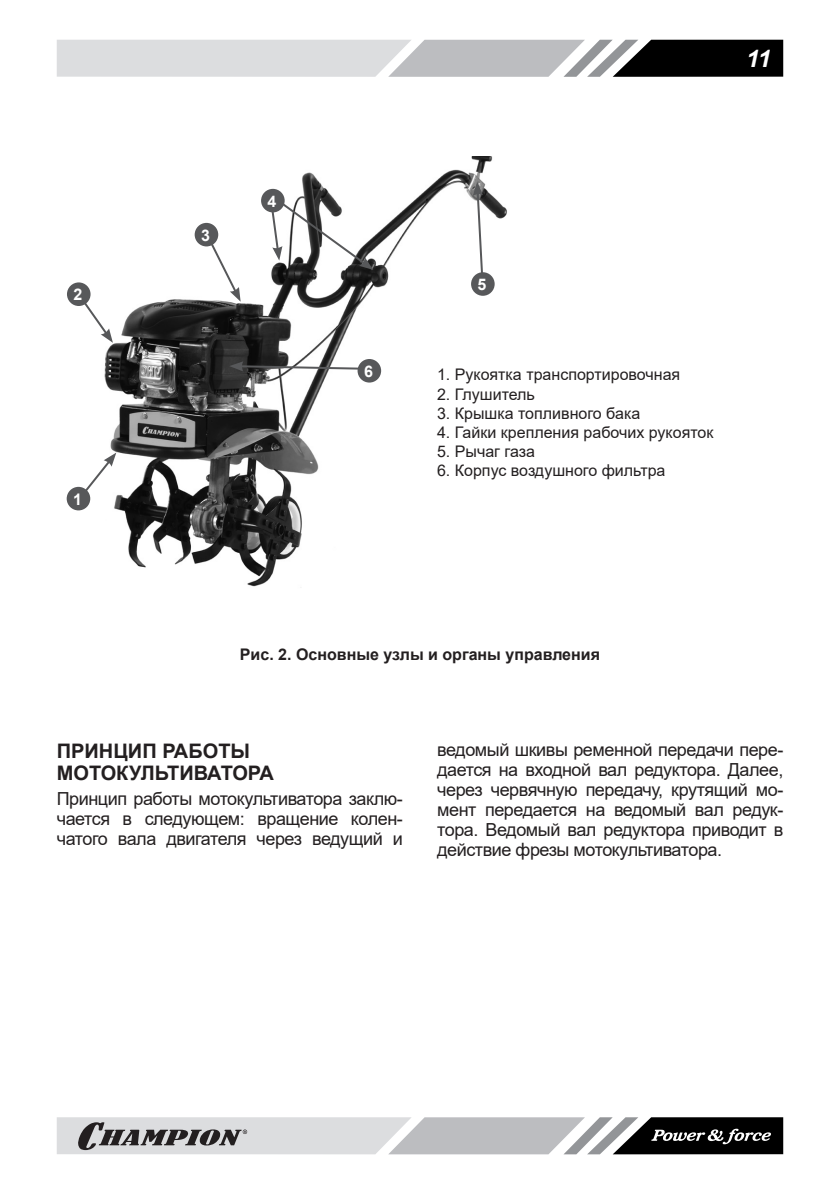
<style>
.page{position:relative;width:840px;height:1191px;background:#fff}
.page>*{position:absolute;margin:0;border:0;box-sizing:border-box;transform-origin:0 0}
.t1{font:italic 700 24px "Arial";color:#fff}
.Заголовок2{font:700 20px/22px "Arial";color:#231f20}
.Текст_основной{font:18px/20px "Arial";letter-spacing:-.025em;color:#231f20;text-align:justify}
.РИСУНОК_список{font:16px "Arial";color:#231f20}
.РИСУНОК{font:700 16px "Arial";color:#231f20}
.Заголовок_1{font:700 16px "Arial";color:#fff}
</style>
<div class="page">
<svg style="left:57px;top:40px;width:725px;height:37px;background:#a7a8aa"></svg>
<svg style="left:57px;top:1117px;width:725px;height:37px;background:#a1a2a3"></svg>
<img style="left:66px;top:156px;width:441px;height:431px">
<svg style="left:78px;top:452px;width:38px;height:48px"></svg>
<svg style="left:78px;top:295px;width:35px;height:48px"></svg>
<svg style="left:206px;top:236px;width:34px;height:66px"></svg>
<div style="left:67px;top:487px;width:23px;height:23px;background:#57585a;border-radius:50%"></div>
<div style="left:67px;top:282px;width:23px;height:24px;background:#57585a;border-radius:50%"></div>
<div style="left:194px;top:223px;width:24px;height:23px;background:#57585a;border-radius:50%"></div>
<svg style="left:270px;top:200px;width:103px;height:70px"></svg>
<div style="left:261px;top:189px;width:23px;height:23px;background:#57585a;border-radius:50%"></div>
<div style="left:471px;top:272px;width:23px;height:24px;background:#57585a;border-radius:50%"></div>
<div style="left:357px;top:359px;width:24px;height:23px;background:#57585a;border-radius:50%"></div>
<svg style="left:472px;top:181px;width:12px;height:98px"></svg>
<svg style="left:229px;top:361px;width:134px;height:10px"></svg>
<p class="Заголовок_1" style="left:73px;top:283px;width:10px">2</p>
<p class="Заголовок_1" style="left:73px;top:487px;width:10px">1</p>
<p class="Заголовок_1" style="left:201px;top:224px;width:10px">3</p>
<p class="Заголовок_1" style="left:267px;top:190px;width:10px">4</p>
<p class="t1" style="left:745px;top:42px;width:26px">11</p>
<p class="Заголовок_1" style="left:364px;top:360px;width:10px">6</p>
<p class="Заголовок_1" style="left:477px;top:273px;width:10px">5</p>
<p class="РИСУНОК_список" style="left:437px;top:364px;width:244px">1. Рукоятка транспортировочная</p>
<p class="РИСУНОК_список" style="left:437px;top:383px;width:99px">2. Глушитель</p>
<p class="РИСУНОК_список" style="left:437px;top:402px;width:205px">3. Крышка топливного бака</p>
<p class="РИСУНОК_список" style="left:437px;top:421px;width:278px">4. Гайки крепления рабочих рукояток</p>
<p class="РИСУНОК_список" style="left:437px;top:440px;width:99px">5. Рычаг газа</p>
<p class="РИСУНОК_список" style="left:437px;top:460px;width:230px">6. Корпус воздушного фильтра</p>
<p class="РИСУНОК" style="left:240px;top:643px;width:361px">Рис. 2. Основные узлы и органы управления</p>
<p class="Заголовок2" style="left:57px;top:740px;width:219px">ПРИНЦИП РАБОТЫ<br>МОТОКУЛЬТИВАТОРА</p>
<p class="Текст_основной" style="left:57px;top:789px;width:347px">Принцип работы мотокультиватора заклю&shy;чается в следующем: вращение колен&shy;чатого вала двигателя через ведущий и</p>
<p class="Текст_основной" style="left:437px;top:740px;width:347px">ведомый шкивы ременной передачи пере&shy;дается на входной вал редуктора. Далее, через червячную передачу, крутящий мо&shy;мент передается на ведомый вал редук&shy;тора. Ведомый вал редуктора приводит в действие фрезы мотокультиватора.</p>
</div>
